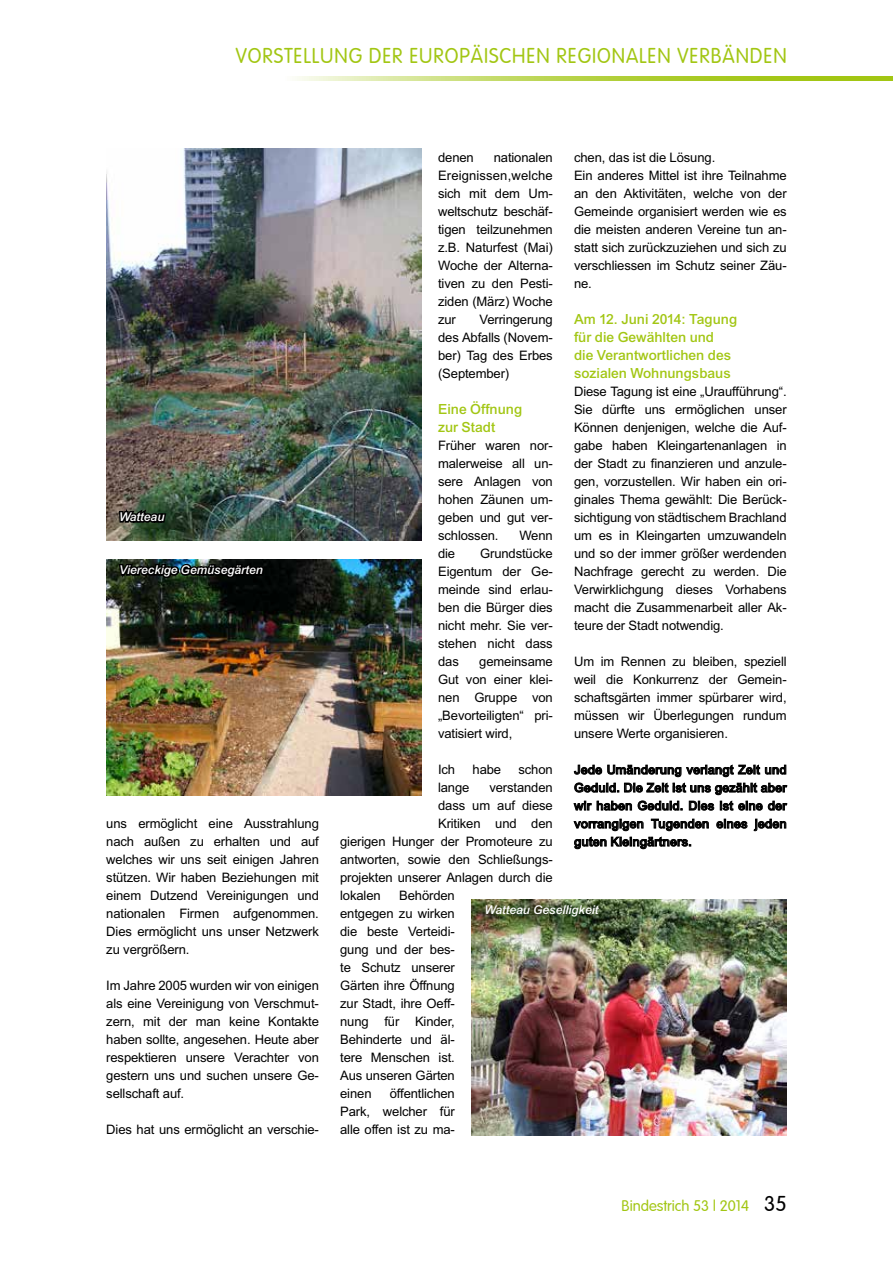
<style>
.page{position:relative;width:893px;height:1263px;background:#fff}
.page>*{position:absolute;margin:0;border:0;box-sizing:border-box;transform-origin:0 0}
.t1{font:21px "Vogue Plain";letter-spacing:.05em;color:#a2c613;scale:.95 1}
.t2{font:15px/18px "Arial Bld";color:#a2c613}
.t3{font:15px "Vogue Plain";color:#a2c613}
.t4{font:13.5px/18px "Arial Bld";letter-spacing:.005em;color:#000;text-align:justify}
.t5{font:13.05px/18px "Arial";letter-spacing:-.01em;color:#000;text-align:justify}
.t6{font:13.05px "Arial Bld Itlic";color:#fff}
.s1{font-size:21px;color:#000}
</style>
<div class="page">
<svg style="left:295px;top:77px;width:598px;height:4px;background:#bcd657"></svg>
<svg style="left:574px;top:765px;width:212px;height:12px"></svg>
<svg style="left:574px;top:783px;width:213px;height:12px"></svg>
<svg style="left:574px;top:801px;width:58px;height:9px"></svg>
<svg style="left:638px;top:801px;width:44px;height:9px"></svg>
<svg style="left:689px;top:801px;width:25px;height:9px"></svg>
<svg style="left:720px;top:801px;width:67px;height:9px"></svg>
<svg style="left:574px;top:819px;width:69px;height:12px"></svg>
<svg style="left:651px;top:819px;width:58px;height:12px"></svg>
<svg style="left:716px;top:819px;width:31px;height:9px"></svg>
<svg style="left:754px;top:819px;width:32px;height:12px"></svg>
<svg style="left:574px;top:837px;width:117px;height:12px"></svg>
<img style="left:106px;top:149px;width:315px;height:391px">
<img style="left:106px;top:559px;width:315px;height:236px">
<img style="left:472px;top:899px;width:315px;height:236px">
<img style="left:117px;top:499px;width:149px;height:236px">
<h1 class="t1" style="left:236px;top:44px;width:581px">VORSTELLUNG DER EUROPÄISCHEN REGIONALEN VERBÄNDEN</h1>
<p class="t6" style="left:119px;top:508px;width:47px">Watteau</p>
<p class="t6" style="left:119px;top:561px;width:145px">Viereckige Gemüsegärten</p>
<p class="t5" style="left:106px;top:815px;width:214px">uns ermöglicht eine Ausstrahlung nach außen zu erhalten und auf welches wir uns seit einigen Jahren stützen. Wir haben Beziehungen mit einem Dutzend Vereinigungen und nationalen Firmen aufgenommen.<br>Dies ermöglicht uns unser Netzwerk zu vergrößern.</p>
<p class="t5" style="left:106px;top:977px;width:214px">Im Jahre 2005 wurden wir von einigen als eine Vereinigung von Verschmut&shy;zern, mit der man keine Kontakte haben sollte, angesehen. Heute aber respektieren unsere Verachter von gestern uns und suchen unsere Ge&shy;sellschaft auf.</p>
<p class="t5" style="left:106px;top:1121px;width:214px">Dies hat uns ermöglicht an verschie-</p>
<p class="t5" style="left:574px;top:149px;width:214px;text-align:left">chen, das ist die Lösung.<br>Ein anderes Mittel ist ihre Teilnahme an den Aktivitäten, welche von der<br>Gemeinde organisiert werden wie es die meisten anderen Vereine tun an&shy;statt sich zurückzuziehen und sich zu verschliessen im Schutz seiner Zäu&shy;ne.</p>
<p class="t2" style="left:574px;top:311px;width:165px">Am 12. Juni 2014: Tagung für die Gewählten und die Verantwortlichen des sozialen Wohnungsbaus</p>
<p class="t5" style="left:574px;top:383px;width:214px">Diese Tagung ist eine „Uraufführung“.<br>Sie dürfte uns ermöglichen unser Können denjenigen, welche die Auf&shy;gabe haben Kleingartenanlagen in der Stadt zu finanzieren und anzule&shy;gen, vorzustellen. Wir haben ein ori&shy;ginales Thema gewählt: Die Berück&shy;sichtigung von städtischem Brachland um es in Kleingarten umzuwandeln und so der immer größer werdenden Nachfrage gerecht zu werden. Die Verwirklichgung dieses Vorhabens macht die Zusammenarbeit aller Ak&shy;teure der Stadt notwendig.</p>
<p class="t5" style="left:574px;top:653px;width:214px">Um im Rennen zu bleiben, speziell weil die Konkurrenz der Gemein&shy;schaftsgärten immer spürbarer wird, müssen wir Überlegungen rundum unsere Werte organisieren.</p>
<p class="t4" style="left:574px;top:762px;width:214px">Jede Umänderung verlangt Zeit und Geduld. Die Zeit ist uns gezählt aber wir haben Geduld. Dies ist eine der vorrangigen Tugenden eines jeden guten Kleingärtners.</p>
<p class="t5" style="left:438px;top:149px;width:116px;text-indent:56px">nationalen Ereignissen,welche sich mit dem Um&shy;weltschutz beschäf&shy;tigen teilzunehmen z.B. Naturfest (Mai)<br>Woche der Alterna&shy;tiven zu den Pesti&shy;ziden (März) Woche zur</p>
<p class="t5" style="left:438px;top:149px;width:37px">denen</p>
<p class="t5" style="left:438px;top:311px;width:116px;text-indent:41px">Verringerung des Abfalls (Novem&shy;ber) Tag des Erbes (September)</p>
<p class="t2" style="left:438px;top:401px;width:86px">Eine Öffnung zur Stadt</p>
<p class="t5" style="left:438px;top:437px;width:116px">Früher waren nor&shy;malerweise all un&shy;sere Anlagen von hohen Zäunen um&shy;geben und gut ver&shy;schlossen.</p>
<p class="t5" style="left:519px;top:527px;width:35px">Wenn</p>
<p class="t5" style="left:438px;top:545px;width:116px;text-indent:42px">Grundstücke Eigentum der Ge&shy;meinde sind erlau&shy;ben die Bürger dies nicht mehr. Sie ver&shy;stehen nicht dass das</p>
<p class="t5" style="left:438px;top:545px;width:19px">die</p>
<p class="t5" style="left:438px;top:653px;width:116px;text-indent:41px">gemeinsame Gut von einer klei&shy;nen Gruppe von „Bevorteiligten“ pri&shy;vatisiert wird,</p>
<p class="t5" style="left:438px;top:761px;width:19px">Ich</p>
<p class="t5" style="left:473px;top:761px;width:30px">habe</p>
<p class="t5" style="left:518px;top:761px;width:36px">schon</p>
<p class="t5" style="left:438px;top:779px;width:33px">lange</p>
<p class="t5" style="left:489px;top:779px;width:65px">verstanden</p>
<p class="t5" style="left:438px;top:797px;width:116px">dass um auf diese</p>
<p class="t5" style="left:438px;top:815px;width:116px">Kritiken und den</p>
<p class="t5" style="left:340px;top:833px;width:214px">gierigen Hunger der Promoteure zu</p>
<p class="t5" style="left:340px;top:851px;width:214px">antworten, sowie den Schließungs-</p>
<p class="t5" style="left:340px;top:869px;width:214px">projekten unserer Anlagen durch die</p>
<p class="t5" style="left:340px;top:887px;width:42px">lokalen</p>
<p class="t5" style="left:340px;top:887px;width:116px;text-indent:59px">Behörden entgegen zu wirken die beste Verteidi&shy;gung und der bes&shy;te Schutz unserer Gärten ihre Öffnung zur Stadt, ihre Oeff&shy;nung für Kinder, Behinderte und äl&shy;tere Menschen ist.<br>Aus unseren Gärten einen</p>
<p class="t6" style="left:485px;top:901px;width:115px">Watteau Geselligkeit</p>
<p class="t5" style="left:340px;top:1085px;width:116px;text-indent:50px">öffentlichen Park, welcher für alle offen ist zu ma-</p>
<p class="t3" style="left:622px;top:1197px;width:167px">Bindestrich 53 | 2014 <span class="s1">35</span></p>
</div>
